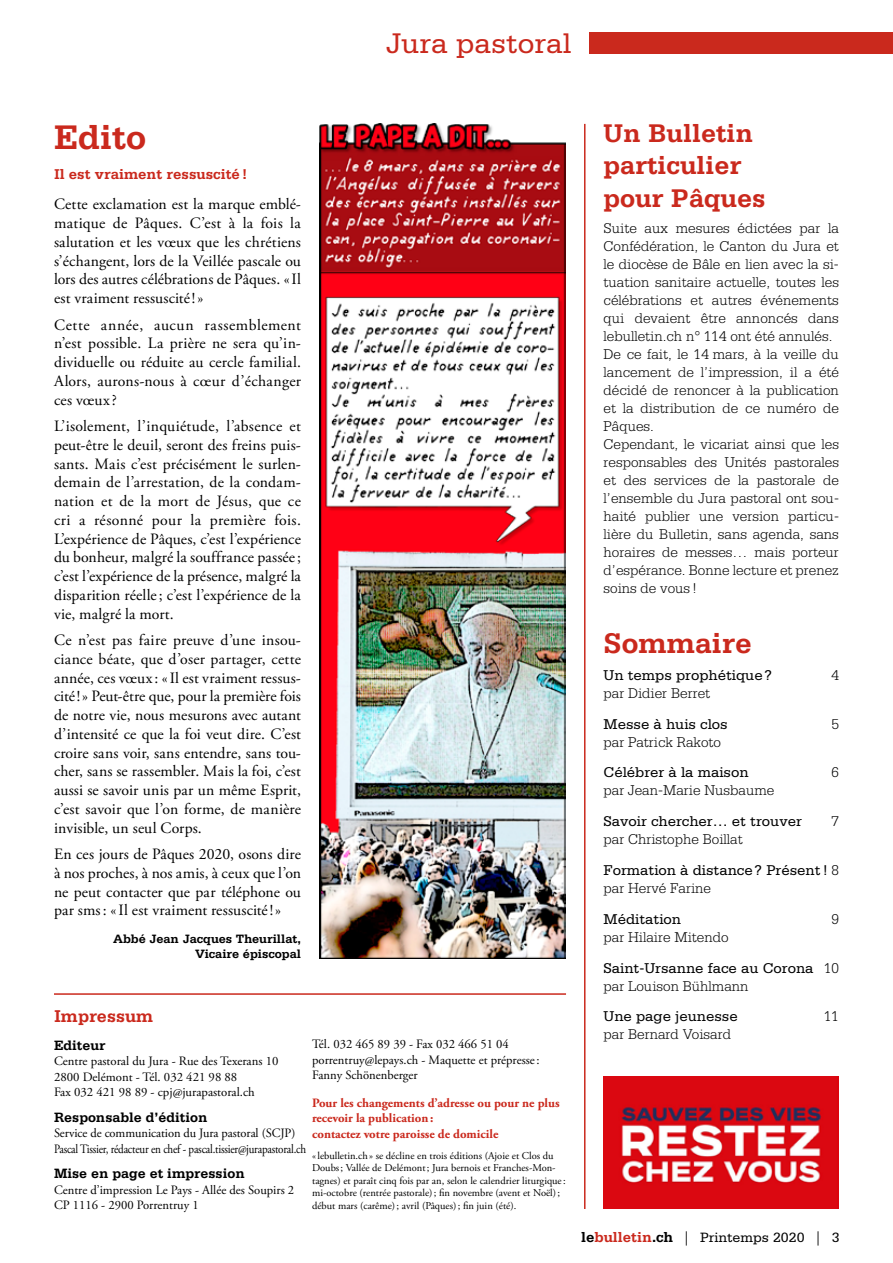
<style>
.page{position:relative;width:893px;height:1263px;background:#fff}
.page>*{position:absolute;margin:0;border:0;box-sizing:border-box;transform-origin:0 0}
.t1{font:700 36px "Serifa";color:#ca291d}
.t2{font:30px "Serifa";color:#ca291d}
.t3{font:700 30px "Serifa";color:#ca291d}
.t4{font:700 27px/32.4px "Serifa";color:#ca291d}
.t5{font:700 18px "Serifa";color:#ca291d}
.t6{font:15.75px/18.8px "Adobe Garamond Pro";letter-spacing:.005em;color:#000;text-align:justify}
.t7{font:300 15px/18px "Serifa";color:#000}
.t8{font:15px/30.8px "Serifa";color:#000}
.t9{font:700 15px "Serifa";color:#ca291d}
.t10{font:700 14.25px "Serifa";color:#000}
.t11{font:14.25px "Serifa";color:#000}
.t12{font:12.75px/15.3px "Adobe Garamond Pro";color:#000}
.t13{font:12.75px/15.5px "Adobe Garamond Pro";letter-spacing:-.02em;color:#000}
.t14{font:700 12.75px/15.3px "Adobe Garamond Pro";color:#ca291d}
.t15{font:700 12.75px/15.3px "Serifa";color:#000;text-align:right}
.t16{font:10.5px/12.6px "Adobe Garamond Pro";color:#000}
.s1{font-weight:300}
.s2{font-weight:700;font-size:15px}
.s3{font-weight:700;font-size:15px;color:#ca291d}
.s4{font-family:"Adobe Garamond Pro"}
</style>
<div class="page">
<hr style="left:584px;top:124px;width:1px;height:1085px;background:#ca291d">
<hr style="left:54px;top:993px;width:512px;height:2px;background:#ca291d">
<img style="left:319px;top:123px;width:247px;height:835px">
<div style="left:589px;top:33px;width:304px;height:21px;background:#ca291d"></div>
<img style="left:603px;top:1076px;width:236px;height:133px">
<h2 class="t2" style="left:386px;top:27px;width:187px">Jura pastoral</h2>
<h1 class="t1" style="left:54px;top:116px;width:94px">Edito</h1>
<p class="t9" style="left:54px;top:165px;width:195px">Il est vraiment ressuscité!</p>
<p class="t6" style="left:54px;top:196px;width:249px">Cette exclamation est la marque emblé&shy;matique de Pâques. C’est à la fois la salutation et les vœux que les chrétiens s’échangent, lors de la Veillée pascale ou lors des autres célébrations de Pâques. «Il est vraiment ressuscité!»</p>
<p class="t6" style="left:54px;top:316px;width:248px">Cette année, aucun rassemblement n’est possible. La prière ne sera qu’in&shy;dividuelle ou réduite au cercle familial.<br>Alors, aurons-nous à cœur d’échanger ces vœux?</p>
<p class="t6" style="left:54px;top:417px;width:249px">L’isolement, l’inquiétude, l’absence et peut-être le deuil, seront des freins puis&shy;sants. Mais c’est précisément le surlen&shy;demain de l’arrestation, de la condam&shy;nation et de la mort de Jésus, que ce cri a résonné pour la première fois.<br>L’expérience de Pâques, c’est l’expérience du bonheur, malgré la souffrance passée; c’est l’expérience de la présence, malgré la disparition réelle; c’est l’expérience de la vie, malgré la mort.</p>
<p class="t6" style="left:54px;top:631px;width:249px">Ce n’est pas faire preuve d’une insou&shy;ciance béate, que d’oser partager, cette année, ces vœux : «Il est vraiment ressus&shy;cité!» Peut-être que, pour la première fois de notre vie, nous mesurons avec autant d’intensité ce que la foi veut dire. C’est croire sans voir, sans entendre, sans tou&shy;cher, sans se rassembler. Mais la foi, c’est aussi se savoir unis par un même Esprit, c’est savoir que l’on forme, de manière invisible, un seul Corps.</p>
<p class="t6" style="left:54px;top:845px;width:249px">En ces jours de Pâques 2020, osons dire à nos proches, à nos amis, à ceux que l’on ne peut contacter que par téléphone ou par sms: «Il est vraiment ressuscité!»</p>
<p class="t15" style="left:113px;top:931px;width:189px">Abbé Jean Jacques Theurillat,<br>Vicaire épiscopal</p>
<p class="t5" style="left:54px;top:1006px;width:100px">Impressum</p>
<p class="t12" style="left:312px;top:1037px;width:229px">Tél. 032 465 89 39 - Fax 032 466 51 04 porrentruy@lepays.ch - Maquette et prépresse:<br>Fanny Schönenberger</p>
<p class="t14" style="left:312px;top:1095px;width:249px">Pour les changements d’adresse ou pour ne plus recevoir la publication:<br>contactez votre paroisse de domicile</p>
<p class="t16" style="left:312px;top:1149px;width:255px">«lebulletin.ch» se décline en trois éditions (Ajoie et Clos du Doubs; Vallée de Delémont; Jura bernois et Franches-Mon&shy;tagnes) et paraît cinq fois par an, selon le calendrier liturgique: mi-octobre (rentrée pastorale); fin novembre (avent et Noël); début mars (carême); avril (Pâques); fin juin (été).</p>
<p class="t10" style="left:54px;top:1037px;width:53px">Editeur</p>
<p class="t12" style="left:54px;top:1054px;width:226px">Centre pastoral du Jura - Rue des Texerans 10<br>2800 Delémont - Tél. 032 421 98 88<br>Fax 032 421 98 89 - cpj@jurapastoral.ch</p>
<p class="t10" style="left:54px;top:1109px;width:155px">Responsable d’édition</p>
<p class="t13" style="left:54px;top:1126px;width:254px">Service de communication du Jura pastoral (SCJP)<br>Pascal Tissier, rédacteur en chef - pascal.tissier@jurapastoral.ch</p>
<p class="t10" style="left:54px;top:1165px;width:192px">Mise en page et impression</p>
<p class="t12" style="left:54px;top:1182px;width:242px">Centre d’impression Le Pays - Allée des Soupirs 2<br>CP 1116 - 2900 Porrentruy 1</p>
<h3 class="t4" style="left:603px;top:116px;width:164px">Un Bulletin particulier pour Pâques</h3>
<p class="t7" style="left:603px;top:219px;width:237px">Suite aux mesures édictées par la Confédération, le Canton du Jura et le diocèse de Bâle en lien avec la si&shy;tuation sanitaire actuelle, toutes les célébrations et autres événements qui devaient être annoncés dans lebulletin.ch n° 114 ont été annulés.<br>De ce fait, le 14 mars, à la veille du lancement de l’impression, il a été décidé de renoncer à la publication et la distribution de ce numéro de Pâques.<br>Cependant, le vicariat ainsi que les responsables des Unités pastorales et des services de la pastorale de l’ensemble du Jura pastoral ont sou&shy;haité publier une version particu&shy;lière du Bulletin, sans agenda, sans horaires de messes… mais porteur d’espérance. Bonne lecture et prenez soins de vous !</p>
<h2 class="t3" style="left:603px;top:626px;width:150px">Sommaire</h2>
<p class="t8" style="left:603px;top:660px;width:170px">Un temps prophétique?</p>
<p class="t7" style="left:831px;top:666px;width:9px">4</p>
<p class="t7" style="left:603px;top:684px;width:108px">par Didier Berret</p>
<p class="t8" style="left:603px;top:708px;width:126px">Messe à huis clos</p>
<p class="t7" style="left:831px;top:715px;width:9px">5</p>
<p class="t7" style="left:603px;top:733px;width:119px">par Patrick Rakoto</p>
<p class="t8" style="left:603px;top:757px;width:147px">Célébrer à la maison</p>
<p class="t7" style="left:831px;top:763px;width:9px">6</p>
<p class="t7" style="left:603px;top:781px;width:172px">par Jean-Marie Nusbaume</p>
<p class="t8" style="left:603px;top:806px;width:200px">Savoir chercher… et trouver</p>
<p class="t7" style="left:831px;top:812px;width:9px">7</p>
<p class="t8" style="left:603px;top:824px;width:237px"><span class="s1">par Christophe Boillat<br></span>Formation à distance? Présent! <span class="s1">8</span></p>
<p class="t7" style="left:604px;top:879px;width:109px">par Hervé Farine</p>
<p class="t8" style="left:604px;top:903px;width:79px">Méditation</p>
<p class="t7" style="left:831px;top:910px;width:9px">9</p>
<p class="t8" style="left:604px;top:921px;width:237px"><span class="s1">par Hilaire Mitendo<br></span>Saint-Ursanne face au Corona <span class="s1">10</span></p>
<p class="t7" style="left:604px;top:976px;width:147px">par Louison Bühlmann</p>
<p class="t8" style="left:604px;top:1001px;width:136px">Une page jeunesse</p>
<p class="t7" style="left:824px;top:1007px;width:16px">11</p>
<p class="t7" style="left:604px;top:1025px;width:129px">par Bernard Voisard</p>
<p class="t11" style="left:581px;top:1230px;width:260px"><span class="s2">le</span><span class="s3">bulletin</span><span class="s2">.ch</span> <span class="s4">|</span> Printemps 2020 <span class="s4">|</span> 3</p>
</div>
